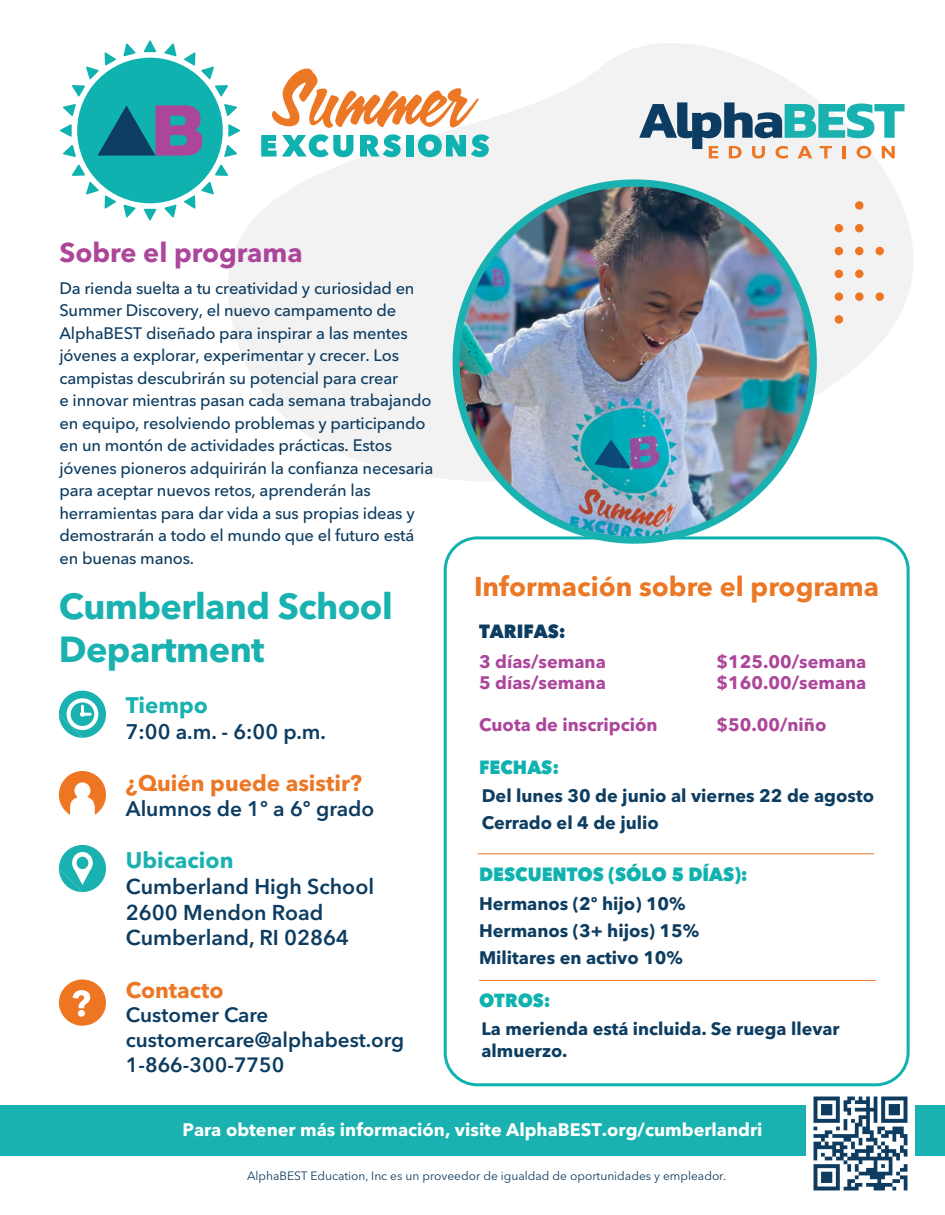
<style>
.page{position:relative;width:945px;height:1215px;background:#fff}
.page>*{position:absolute;margin:0;border:0;box-sizing:border-box;transform-origin:0 0}
.t1{font:700 36px/43.2px "Avenir Next LT Pro";letter-spacing:-.015em;color:#1ab2b1}
.t2{font:700 27px "Avenir Next LT Pro";color:#ec7725}
.t3{font:700 27px "Avenir Next LT Pro";color:#ac469a}
.t4{font:700 22.35px "Avenir Next LT Pro";color:#ec7725}
.t5{font:700 22.35px "Avenir Next LT Pro";color:#1ab2b1}
.t6{font:600 21.3px/25.7px "Avenir Next LT Pro";color:#0c3c61}
.t7{font:600 21px "Avenir Next LT Pro";color:#0c3c61}
.t8{font:600 20.55px/24.6px "Avenir Next LT Pro";color:#0c3c61}
.t9{font:800 19.05px "Avenir Next LT Pro";color:#10b2b0;scale:.95 1}
.t10{font:800 19.05px "Avenir Next LT Pro";color:#0c3c61;scale:.95 1}
.t11{font:800 18.75px "Avenir Next LT Pro";color:#10b2b0;scale:.95 1}
.t12{font:700 18px/27px "Avenir Next LT Pro";color:#0d3d61}
.t13{font:700 18px "Avenir Next LT Pro";color:#ac469a}
.t14{font:700 18px "Avenir Next LT Pro";color:#fff}
.t15{font:700 17.85px/21.5px "Avenir Next LT Pro";color:#0d3d61}
.t16{font:500 16.5px/22.5px "Avenir Next LT Pro";letter-spacing:-.01em;color:#0c3c61}
.t17{font:12px "Avenir Next LT Pro";color:#0e3d61}
</style>
<div class="page">
<div style="left:444px;top:536px;width:466px;height:550px;border:3px solid #10b2b0;border-radius:32px"></div>
<div style="left:0;top:1105px;width:945px;height:51px;background:#1ab2b1"></div>
<svg style="left:228px;top:43px;width:685px;height:435px;fill:#f2f2f3"></svg>
<svg style="left:60px;top:40px;width:180px;height:181px"></svg>
<svg style="left:418px;top:134px;width:71px;height:23px"></svg>
<div style="left:406px;top:135px;width:8px;height:22px;background:#10b2b0"></div>
<svg style="left:360px;top:134px;width:41px;height:23px"></svg>
<svg style="left:261px;top:134px;width:92px;height:23px"></svg>
<svg style="left:272px;top:69px;width:207px;height:59px"></svg>
<svg style="left:639px;top:102px;width:265px;height:57px"></svg>
<img style="left:436px;top:162px;width:398px;height:399px">
<div style="left:855px;top:201px;width:9px;height:9px;background:#ee7623;border-radius:50%"></div>
<div style="left:835px;top:224px;width:8px;height:8px;background:#ee7623;border-radius:50%"></div>
<div style="left:855px;top:224px;width:9px;height:8px;background:#ee7623;border-radius:50%"></div>
<div style="left:835px;top:247px;width:8px;height:8px;background:#ee7623;border-radius:50%"></div>
<div style="left:855px;top:247px;width:9px;height:8px;background:#ee7623;border-radius:50%"></div>
<div style="left:875px;top:247px;width:9px;height:8px;background:#ee7623;border-radius:50%"></div>
<div style="left:835px;top:270px;width:8px;height:8px;background:#ee7623;border-radius:50%"></div>
<div style="left:855px;top:270px;width:9px;height:8px;background:#ee7623;border-radius:50%"></div>
<div style="left:835px;top:292px;width:8px;height:9px;background:#ee7623;border-radius:50%"></div>
<div style="left:855px;top:292px;width:9px;height:9px;background:#ee7623;border-radius:50%"></div>
<div style="left:875px;top:292px;width:9px;height:9px;background:#ee7623;border-radius:50%"></div>
<div style="left:835px;top:315px;width:8px;height:9px;background:#ee7623;border-radius:50%"></div>
<div style="left:59px;top:979px;width:47px;height:47px;background:#ee7623;border-radius:50%"></div>
<svg style="left:73px;top:990px;width:17px;height:27px"></svg>
<svg style="left:59px;top:845px;width:47px;height:47px"></svg>
<svg style="left:59px;top:771px;width:47px;height:44px"></svg>
<svg style="left:59px;top:691px;width:47px;height:47px"></svg>
<img style="left:806px;top:1096px;width:109px;height:95px">
<hr style="left:478px;top:853px;width:396px;height:1px;background:#ec7725">
<hr style="left:479px;top:980px;width:397px;height:1px;background:#ec7725">
<h2 class="t3" style="left:59px;top:236px;width:245px">Sobre el programa</h2>
<p class="t16" style="left:59px;top:277px;width:375px">Da rienda suelta a tu creatividad y curiosidad en Summer Discovery, el nuevo campamento de AlphaBEST diseñado para inspirar a las mentes jóvenes a explorar, experimentar y crecer. Los campistas descubrirán su potencial para crear<br>e innovar mientras pasan cada semana trabajando en equipo, resolviendo problemas y participando en un montón de actividades prácticas. Estos jóvenes pioneros adquirirán la confianza necesaria para aceptar nuevos retos, aprenderán las herramientas para dar vida a sus propias ideas y demostrarán a todo el mundo que el futuro está en buenas manos.</p>
<h1 class="t1" style="left:59px;top:584px;width:335px">Cumberland School<br>Department</h1>
<h3 class="t5" style="left:126px;top:692px;width:84px">Tiempo</h3>
<p class="t7" style="left:126px;top:718px;width:202px">7:00 a.m. - 6:00 p.m.</p>
<h3 class="t4" style="left:126px;top:770px;width:238px">¿Quién puede asistir?</h3>
<p class="t7" style="left:126px;top:796px;width:250px">Alumnos de 1º a 6º grado</p>
<h3 class="t5" style="left:126px;top:847px;width:109px">Ubicacion</h3>
<p class="t6" style="left:126px;top:874px;width:250px">Cumberland High School<br>2600 Mendon Road<br>Cumberland, RI 02864</p>
<h3 class="t4" style="left:126px;top:976px;width:99px">Contacto</h3>
<p class="t8" style="left:126px;top:1003px;width:280px">Customer Care customercare@alphabest.org<br>1-866-300-7750</p>
<h2 class="t2" style="left:474px;top:570px;width:407px">Información sobre el programa</h2>
<p class="t10" style="left:479px;top:620px;width:93px">TARIFAS:</p>
<p class="t13" style="left:479px;top:650px;width:128px">3 días/semana</p>
<p class="t13" style="left:717px;top:650px;width:151px">$125.00/semana</p>
<p class="t13" style="left:479px;top:671px;width:128px">5 días/semana</p>
<p class="t13" style="left:717px;top:671px;width:151px">$160.00/semana</p>
<p class="t13" style="left:479px;top:713px;width:180px">Cuota de inscripción</p>
<p class="t13" style="left:717px;top:713px;width:111px">$50.00/niño</p>
<p class="t9" style="left:479px;top:755px;width:86px">FECHAS:</p>
<p class="t12" style="left:482px;top:782px;width:394px">Del lunes 30 de junio al viernes 22 de agosto<br>Cerrado el 4 de julio</p>
<p class="t9" style="left:479px;top:862px;width:284px">DESCUENTOS (SÓLO 5 DÍAS):</p>
<p class="t12" style="left:479px;top:890px;width:222px">Hermanos (2º hijo) 10%<br>Hermanos (3+ hijos) 15%<br>Militares en activo 10%</p>
<p class="t11" style="left:479px;top:989px;width:77px">OTROS:</p>
<p class="t15" style="left:482px;top:1018px;width:360px">La merienda está incluida. Se ruega llevar almuerzo.</p>
<p class="t14" style="left:182px;top:1119px;width:581px">Para obtener más información, visite AlphaBEST.org/cumberlandri</p>
<p class="t17" style="left:247px;top:1169px;width:481px">AlphaBEST Education, Inc es un proveedor de igualdad de oportunidades y empleador.</p>
</div>
